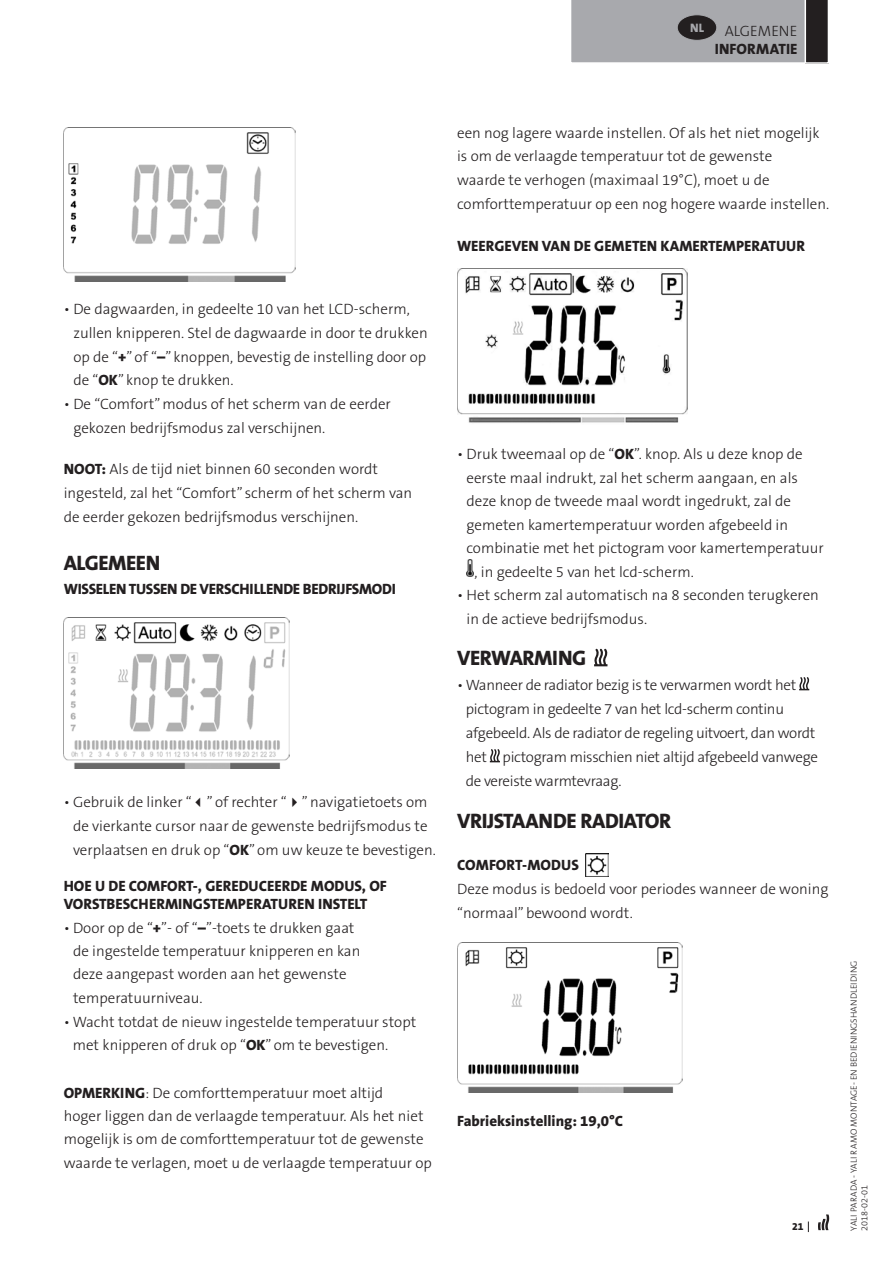
<style>
.page{position:relative;width:893px;height:1263px;background:#fff}
.page>*{position:absolute;margin:0;border:0;box-sizing:border-box;transform-origin:0 0}
.Bodytekst_B3_light_1{font:800 21px "The Sans B8";letter-spacing:-.02em;color:#231f20}
.Subheading_bodytekst{font:800 21px "The Sans B8";letter-spacing:-.02em;color:#231f20}
.Bodytekst_B3_light_1-2{font:300 15px/23.7px "The Sans B3";color:#231f20}
.Bodytekst_B3_light_1-3{font:300 15px/24px "The Sans B3";letter-spacing:-.02em;color:#231f20}
.Bodytekst_B3_light_1-4{font:800 15px/18px "The Sans B8";color:#231f20}
.Bodytekst_B3_light_1-5{font:800 15px "The Sans B8";letter-spacing:-.02em;color:#231f20}
.Tab_info_B3_Light_10{font:800 15px/18px "The Sans B8";letter-spacing:.005em;color:#231f20;text-align:right}
.Adres_Cover_B3_Light{font:800 12.3px "The Sans B8";color:#a8a9ad}
.t1{font:800 10.5px "The Sans B8";color:#231f20}
.Heading_Cover_B3_Lig{font:300 9px "The Sans B3";letter-spacing:.01em;color:#231f20}
.Heading_B3_Light_26p{font:300 9px "The Sans B3";letter-spacing:-.005em;color:#231f20}
.s1{font-family:"The Sans B3";font-weight:300}
.s2{font-family:"The Sans B8";font-weight:800}
</style>
<div class="page">
<svg style="left:571px;top:0;width:258px;height:64px;background:#9fa0a3"></svg>
<div style="left:677px;top:15px;width:40px;height:25px;background:#231f20;border-radius:50%"></div>
<div style="left:677px;top:15px;width:40px;height:26px;border:1px solid #a8a9ad;border-radius:50%"></div>
<img style="left:64px;top:127px;width:231px;height:155px">
<img style="left:64px;top:617px;width:225px;height:151px">
<img style="left:457px;top:268px;width:231px;height:155px">
<img style="left:466px;top:559px;width:7px;height:18px">
<svg style="left:594px;top:648px;width:14px;height:19px"></svg>
<svg style="left:799px;top:677px;width:10px;height:14px"></svg>
<svg style="left:489px;top:749px;width:11px;height:14px"></svg>
<img style="left:585px;top:854px;width:23px;height:22px">
<img style="left:457px;top:942px;width:226px;height:151px">
<svg style="left:818px;top:1214px;width:11px;height:16px"></svg>
<p class="Adres_Cover_B3_Light" style="left:690px;top:21px;width:16px">NL</p>
<p class="Tab_info_B3_Light_10" style="left:715px;top:23px;width:84px"><span class="s1">ALGEMENE<br></span>INFORMATIE</p>
<p class="Bodytekst_B3_light_1-2" style="left:73px;top:298px;width:356px;text-indent:-10px">• De dagwaarden, in gedeelte 10 van het LCD-scherm, zullen knipperen. Stel de dagwaarde in door te drukken op de “<span class="s2">+</span>” of “<span class="s2">–</span>” knoppen, bevestig de instelling door op de “<span class="s2">OK</span>” knop te drukken.</p>
<p class="Bodytekst_B3_light_1-2" style="left:73px;top:393px;width:319px;text-indent:-10px">• De “Comfort” modus of het scherm van de eerder gekozen bedrijfsmodus zal verschijnen.</p>
<p class="Bodytekst_B3_light_1-2" style="left:64px;top:458px;width:350px"><span class="s2">NOOT:</span> Als de tijd niet binnen 60 seconden wordt ingesteld, zal het “Comfort” scherm of het scherm van de eerder gekozen bedrijfsmodus verschijnen.</p>
<p class="Subheading_bodytekst" style="left:64px;top:551px;width:98px">ALGEMEEN</p>
<p class="Bodytekst_B3_light_1-5" style="left:64px;top:580px;width:334px">WISSELEN TUSSEN DE VERSCHILLENDE BEDRIJFSMODI</p>
<p class="Bodytekst_B3_light_1-2" style="left:73px;top:791px;width:364px;text-indent:-9px">• Gebruik de linker “✓” of rechter “✔” navigatietoets om de vierkante cursor naar de gewenste bedrijfsmodus te verplaatsen en druk op “<span class="s2">OK</span>” om uw keuze te bevestigen.</p>
<p class="Bodytekst_B3_light_1-4" style="left:64px;top:877px;width:325px">HOE U DE COMFORT-, GEREDUCEERDE MODUS, OF<br>VORSTBESCHERMINGSTEMPERATUREN INSTELT</p>
<p class="Bodytekst_B3_light_1-2" style="left:73px;top:917px;width:289px;text-indent:-9px">• Door op de “<span class="s2">+</span>”- of “<span class="s2">–</span>”-toets te drukken gaat de ingestelde temperatuur knipperen en kan deze aangepast worden aan het gewenste temperatuurniveau.</p>
<p class="Bodytekst_B3_light_1-2" style="left:73px;top:1011px;width:345px;text-indent:-9px">• Wacht totdat de nieuw ingestelde temperatuur stopt met knipperen of druk op “<span class="s2">OK</span>” om te bevestigen.</p>
<p class="Bodytekst_B3_light_1-2" style="left:64px;top:1082px;width:370px"><span class="s2">OPMERKING</span>: De comforttemperatuur moet altijd<br>hoger liggen dan de verlaagde temperatuur. Als het niet mogelijk is om de comforttemperatuur tot de gewenste waarde te verlagen, moet u de verlaagde temperatuur op</p>
<p class="Bodytekst_B3_light_1-2" style="left:457px;top:122px;width:374px">een nog lagere waarde instellen. Of als het niet mogelijk is om de verlaagde temperatuur tot de gewenste<br>waarde te verhogen (maximaal 19°C), moet u de comforttemperatuur op een nog hogere waarde instellen.</p>
<p class="Bodytekst_B3_light_1-4" style="left:457px;top:238px;width:349px">WEERGEVEN VAN DE GEMETEN KAMERTEMPERATUUR</p>
<p class="Bodytekst_B3_light_1-2" style="left:457px;top:443px;width:347px">• Druk tweemaal op de “<span class="s2">OK</span>”. knop. Als u deze knop de</p>
<p class="Bodytekst_B3_light_1-2" style="left:466px;top:467px;width:333px">eerste maal indrukt, zal het scherm aangaan, en als</p>
<p class="Bodytekst_B3_light_1-2" style="left:466px;top:490px;width:326px">deze knop de tweede maal wordt ingedrukt, zal de</p>
<p class="Bodytekst_B3_light_1-2" style="left:466px;top:513px;width:323px">gemeten kamertemperatuur worden afgebeeld in</p>
<p class="Bodytekst_B3_light_1-2" style="left:466px;top:537px;width:359px">combinatie met het pictogram voor kamertemperatuur</p>
<p class="Bodytekst_B3_light_1-2" style="left:474px;top:561px;width:221px">, in gedeelte 5 van het lcd-scherm.</p>
<p class="Bodytekst_B3_light_1-2" style="left:466px;top:584px;width:354px;text-indent:-9px">• Het scherm zal automatisch na 8 seconden terugkeren in de actieve bedrijfsmodus.</p>
<p class="Subheading_bodytekst" style="left:457px;top:647px;width:131px">VERWARMING</p>
<p class="Bodytekst_B3_light_1-3" style="left:466px;top:674px;width:354px;text-indent:-9px">• Wanneer de radiator bezig is te verwarmen wordt het pictogram in gedeelte 7 van het lcd-scherm continu afgebeeld. Als de radiator de regeling uitvoert, dan wordt het pictogram misschien niet altijd afgebeeld vanwege de vereiste warmtevraag.</p>
<p class="Bodytekst_B3_light_1" style="left:457px;top:810px;width:216px">VRIJSTAANDE RADIATOR</p>
<p class="Bodytekst_B3_light_1-2" style="left:457px;top:854px;width:373px"><span class="s2">COMFORT-MODUS<br></span>Deze modus is bedoeld voor periodes wanneer de woning “normaal” bewoond wordt.</p>
<p class="Bodytekst_B3_light_1-4" style="left:457px;top:1112px;width:167px">Fabrieksinstelling: 19,0°C</p>
<p class="t1" style="left:792px;top:1221px;width:13px">21</p>
<p class="Heading_Cover_B3_Lig" style="left:849px;top:1231px;width:272px;rotate:-90deg">YALI PARADA - YALI RAMO MONTAGE- EN BEDIENINGSHANDLEIDING</p>
<p class="Heading_B3_Light_26p" style="left:860px;top:1231px;width:47px;rotate:-90deg">2018-02-01</p>
</div>
